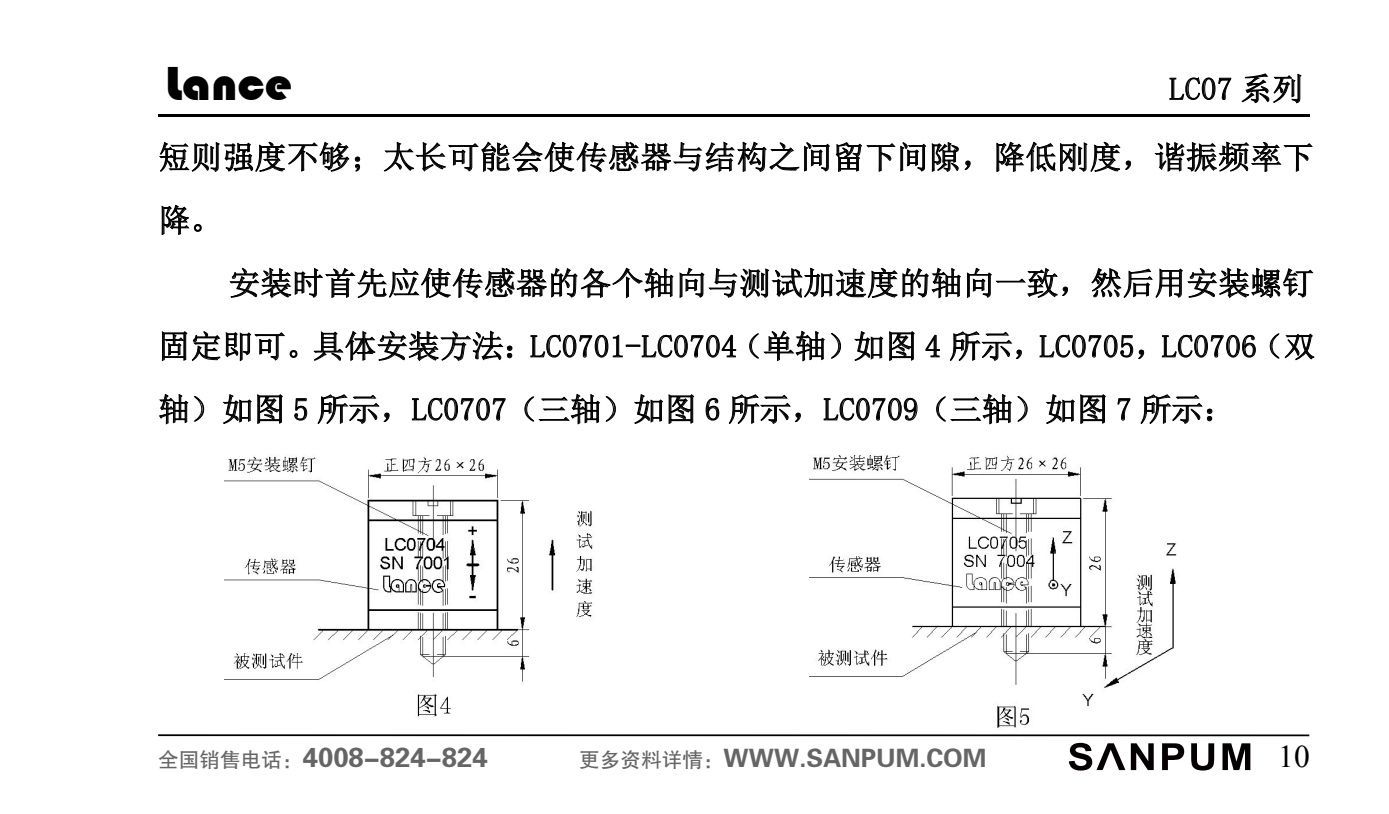
<style>
.page{position:relative;width:1389px;height:814px;background:#fff}
.page>*{position:absolute;margin:0;border:0;box-sizing:border-box;transform-origin:0 0}
.t1{font:49.35px "Bauhaus 93";color:#000}
.t2{font:31.5px/63px "Sim Sun";letter-spacing:.005em;color:#000}
.t3{font:31.5px "Times New Roman";color:#000}
.t4{font:27.65px "FZDHTK GBK1 0";color:#666565}
.t5{font:25.2px "FZDHTK GBK1 0";color:#666565}
.s1{font-family:"FZHTK GBK1 0";font-size:20.65px}
</style>
<div class="page">
<svg style="left:1169px;top:77px;width:62px;height:23px"></svg>
<svg style="left:1241px;top:73px;width:61px;height:31px"></svg>
<hr style="left:159px;top:115px;width:1150px;height:2px;background:#000">
<hr style="left:158px;top:734px;width:1151px;height:2px;background:#000">
<svg style="left:159px;top:141px;width:202px;height:31px"></svg>
<svg style="left:383px;top:141px;width:588px;height:31px"></svg>
<svg style="left:996px;top:141px;width:135px;height:32px"></svg>
<svg style="left:1154px;top:141px;width:159px;height:31px"></svg>
<svg style="left:161px;top:204px;width:41px;height:32px"></svg>
<svg style="left:229px;top:267px;width:839px;height:32px"></svg>
<svg style="left:1091px;top:267px;width:223px;height:32px"></svg>
<svg style="left:161px;top:331px;width:137px;height:30px"></svg>
<svg style="left:313px;top:330px;width:200px;height:32px"></svg>
<svg style="left:530px;top:334px;width:206px;height:24px"></svg>
<svg style="left:749px;top:330px;width:92px;height:32px"></svg>
<svg style="left:854px;top:331px;width:61px;height:30px"></svg>
<svg style="left:925px;top:335px;width:15px;height:23px"></svg>
<svg style="left:949px;top:331px;width:73px;height:30px"></svg>
<svg style="left:1039px;top:334px;width:105px;height:25px"></svg>
<svg style="left:1161px;top:334px;width:95px;height:24px"></svg>
<svg style="left:1269px;top:333px;width:45px;height:28px"></svg>
<svg style="left:159px;top:393px;width:46px;height:32px"></svg>
<svg style="left:222px;top:394px;width:61px;height:30px"></svg>
<svg style="left:294px;top:398px;width:14px;height:23px"></svg>
<svg style="left:317px;top:394px;width:73px;height:30px"></svg>
<svg style="left:411px;top:397px;width:95px;height:24px"></svg>
<svg style="left:524px;top:393px;width:92px;height:32px"></svg>
<svg style="left:634px;top:394px;width:61px;height:30px"></svg>
<svg style="left:705px;top:398px;width:15px;height:23px"></svg>
<svg style="left:728px;top:394px;width:73px;height:30px"></svg>
<svg style="left:823px;top:397px;width:95px;height:24px"></svg>
<svg style="left:936px;top:393px;width:92px;height:32px"></svg>
<svg style="left:1046px;top:394px;width:60px;height:30px"></svg>
<svg style="left:1117px;top:398px;width:13px;height:23px"></svg>
<svg style="left:1140px;top:394px;width:72px;height:30px"></svg>
<img style="left:224px;top:456px;width:369px;height:261px">
<img style="left:809px;top:455px;width:368px;height:273px">
<svg style="left:1222px;top:743px;width:28px;height:27px"></svg>
<svg style="left:1191px;top:743px;width:23px;height:27px"></svg>
<svg style="left:1162px;top:743px;width:22px;height:27px"></svg>
<svg style="left:1068px;top:742px;width:85px;height:28px"></svg>
<h1 class="t1" style="left:166px;top:55px;width:128px">Lance</h1>
<p class="t2" style="left:1169px;top:57px;width:136px">LC07 系列</p>
<p class="t2" style="left:158px;top:125px;width:1156px">短则强度不够；太长可能会使传感器与结构之间留下间隙，降低刚度，谐振频率下降。</p>
<p class="t2" style="left:158px;top:251px;width:1158px;text-align:justify;text-indent:70px">安装时首先应使传感器的各个轴向与测试加速度的轴向一致，然后用安装螺钉固定即可。具体安装方法：LC0701-LC0704（单轴）如图 4 所示，LC0705，LC0706（双轴）如图 5 所示，LC0707（三轴）如图 6 所示，LC0709（三轴）如图 7 所示：</p>
<p class="t4" style="left:158px;top:742px;width:331px"><span class="s1">全国销售电话：</span>4008-824-824</p>
<p class="t5" style="left:579px;top:744px;width:409px"><span class="s1">更多资料详情：</span>WWW.SANPUM.COM</p>
<p class="t3" style="left:1278px;top:735px;width:33px">10</p>
</div>
